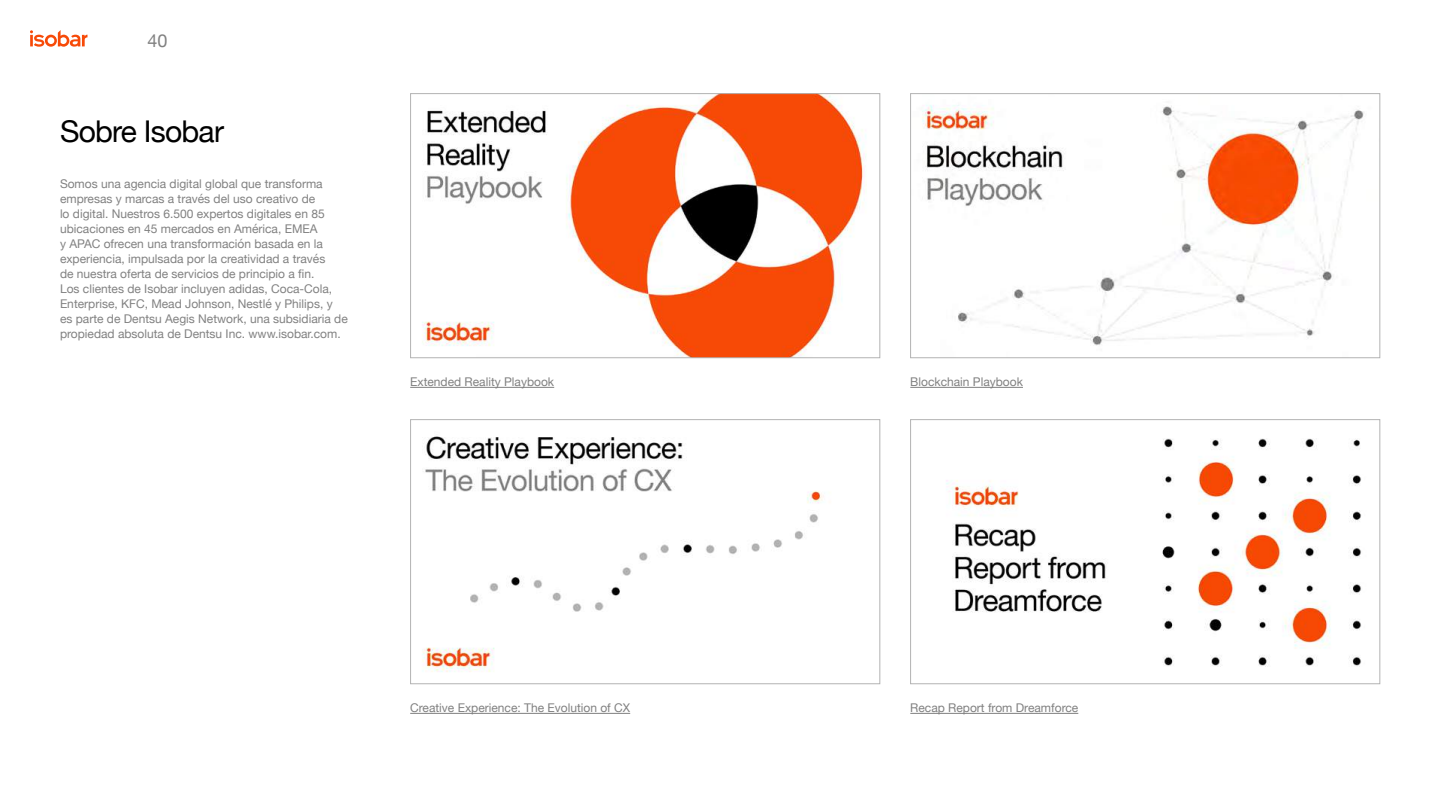
<style>
.page{position:relative;width:1440px;height:810px;background:#fff}
.page>*{position:absolute;margin:0;border:0;box-sizing:border-box;transform-origin:0 0}
.t1{font:30px "Helvetica Neue";letter-spacing:-.025em;color:#000}
.t2{font:18px "Helvetica Neue";color:#818181}
.t3{font:12px/15px "Helvetica Neue";color:#818181}
.t4{font:12px "Helvetica Neue";color:#808080}
</style>
<div class="page">
<svg style="left:30px;top:30px;width:57px;height:17px"></svg>
<hr style="left:910px;top:387px;width:113px;height:1px;background:#808080">
<img style="left:422px;top:95px;width:445px;height:261px">
<div style="left:410px;top:93px;width:470px;height:265px;border:1px solid #b3b3b3"></div>
<img style="left:922px;top:105px;width:442px;height:241px">
<div style="left:910px;top:93px;width:470px;height:265px;border:1px solid #b3b3b3"></div>
<hr style="left:410px;top:387px;width:144px;height:1px;background:#808080">
<hr style="left:910px;top:713px;width:168px;height:1px;background:#808080">
<img style="left:422px;top:436px;width:401px;height:236px">
<div style="left:410px;top:419px;width:470px;height:265px;border:1px solid #b3b3b3"></div>
<img style="left:946px;top:438px;width:415px;height:229px">
<div style="left:910px;top:419px;width:470px;height:265px;border:1px solid #b3b3b3"></div>
<hr style="left:410px;top:713px;width:220px;height:1px;background:#808080">
<h2 class="t2" style="left:148px;top:27px;width:22px">40</h2>
<h1 class="t1" style="left:60px;top:109px;width:166px">Sobre Isobar</h1>
<p class="t3" style="left:60px;top:177px;width:289px">Somos una agencia digital global que transforma empresas y marcas a través del uso creativo de<br>lo digital. Nuestros 6.500 expertos digitales en 85 ubicaciones en 45 mercados en América, EMEA<br>y APAC ofrecen una transformación basada en la experiencia, impulsada por la creatividad a través<br>de nuestra oferta de servicios de principio a fin.<br>Los clientes de Isobar incluyen adidas, Coca-Cola, Enterprise, KFC, Mead Johnson, Nestlé y Philips, y es parte de Dentsu Aegis Network, una subsidiaria de propiedad absoluta de Dentsu Inc. www.isobar.com.</p>
<p class="t4" style="left:410px;top:373px;width:146px">Extended Reality Playbook</p>
<p class="t4" style="left:910px;top:373px;width:114px">Blockchain Playbook</p>
<p class="t4" style="left:410px;top:699px;width:222px">Creative Experience: The Evolution of CX</p>
<p class="t4" style="left:910px;top:699px;width:170px">Recap Report from Dreamforce</p>
</div>
